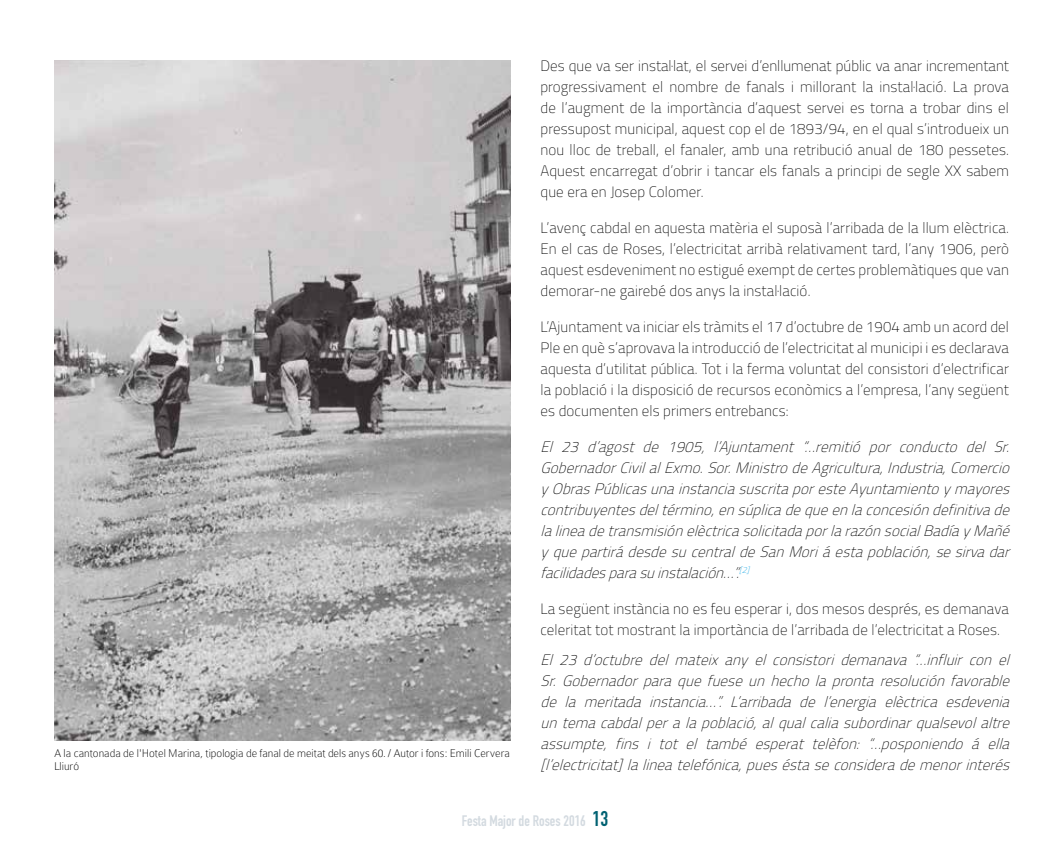
<style>
.page{position:relative;width:1063px;height:851px;background:#fff}
.page>*{position:absolute;margin:0;border:0;box-sizing:border-box;transform-origin:0 0}
.t1{font:100 15px/21px "Titillium Web";letter-spacing:.01em;color:#000;text-align:justify}
.t2{font:italic 100 15px/21px "Titillium Web";color:#000;text-align:justify}
.t3{font:15px "DIN Engschrift Std";color:#d3dae0}
.t4{font:100 12px/13.2px "Colaborate";color:#000}
.s1{font-size:21px;color:#006172}
</style>
<div class="page">
<img style="left:54px;top:61px;width:456px;height:679px">
<p class="t4" style="left:54px;top:746px;width:458px">A la cantonada de l'Hotel Marina, tipologia de fanal de meitat dels anys 60. / Autor i fons: Emili Cervera<br>Lliuró</p>
<p class="t1" style="left:540px;top:55px;width:470px">Des que va ser instal·lat, el servei d’enllumenat públic va anar incrementant progressivament el nombre de fanals i millorant la instal·lació. La prova de l’augment de la importància d’aquest servei es torna a trobar dins el pressupost municipal, aquest cop el de 1893/94, en el qual s’introdueix un nou lloc de treball, el fanaler, amb una retribució anual de 180 pessetes.<br>Aquest encarregat d’obrir i tancar els fanals a principi de segle XX sabem que era en Josep Colomer.</p>
<p class="t1" style="left:540px;top:217px;width:470px">L’avenç cabdal en aquesta matèria el suposà l’arribada de la llum elèctrica.<br>En el cas de Roses, l’electricitat arribà relativament tard, l’any 1906, però aquest esdeveniment no estigué exempt de certes problemàtiques que van demorar-ne gairebé dos anys la instal·lació.</p>
<p class="t1" style="left:540px;top:316px;width:470px">L’Ajuntament va iniciar els tràmits el 17 d’octubre de 1904 amb un acord del Ple en què s’aprovava la introducció de l’electricitat al municipi i es declarava aquesta d’utilitat pública. Tot i la ferma voluntat del consistori d’electrificar la població i la disposició de recursos econòmics a l’empresa, l’any següent es documenten els primers entrebancs:</p>
<p class="t2" style="left:540px;top:436px;width:475px">El 23 d’agost de 1905, l’Ajuntament “…remitió por conducto del Sr.<br>GobernadorCivilalExmo.Sor.MinistrodeAgricultura,Industria,Comercio yObrasPúblicasunainstanciasuscritaporesteAyuntamientoymayores contribuyentesdeltérmino,ensúplicadequeenlaconcesióndefinitivade lalineadetransmisiónelèctricasolicitadaporlarazónsocialBadíayMañé yquepartirádesdesucentraldeSanMoriáestapoblación,sesirvadar facilidadesparasuinstalación…”.<sup>[2]</sup></p>
<p class="t1" style="left:540px;top:598px;width:470px">La següent instància no es feu esperar i, dos mesos després, es demanava celeritat tot mostrant la importància de l’arribada de l’electricitat a Roses.</p>
<p class="t2" style="left:540px;top:648px;width:475px">El 23 d’octubre del mateix any el consistori demanava “…influir con el Sr. Gobernador para que fuese un hecho la pronta resolución favorable de la meritada instancia…”. L’arribada de l’energia elèctrica esdevenia untemacabdalperalapoblació,alqualcaliasubordinarqualsevolaltre assumpte, fins i tot el també esperat telèfon: “…posponiendo á ella [l’electricitat]lalineatelefónica,pueséstaseconsiderademenorinterés</p>
<p class="t3" style="left:462px;top:812px;width:148px">Festa Major de Roses 2016 <span class="s1">13</span></p>
</div>
